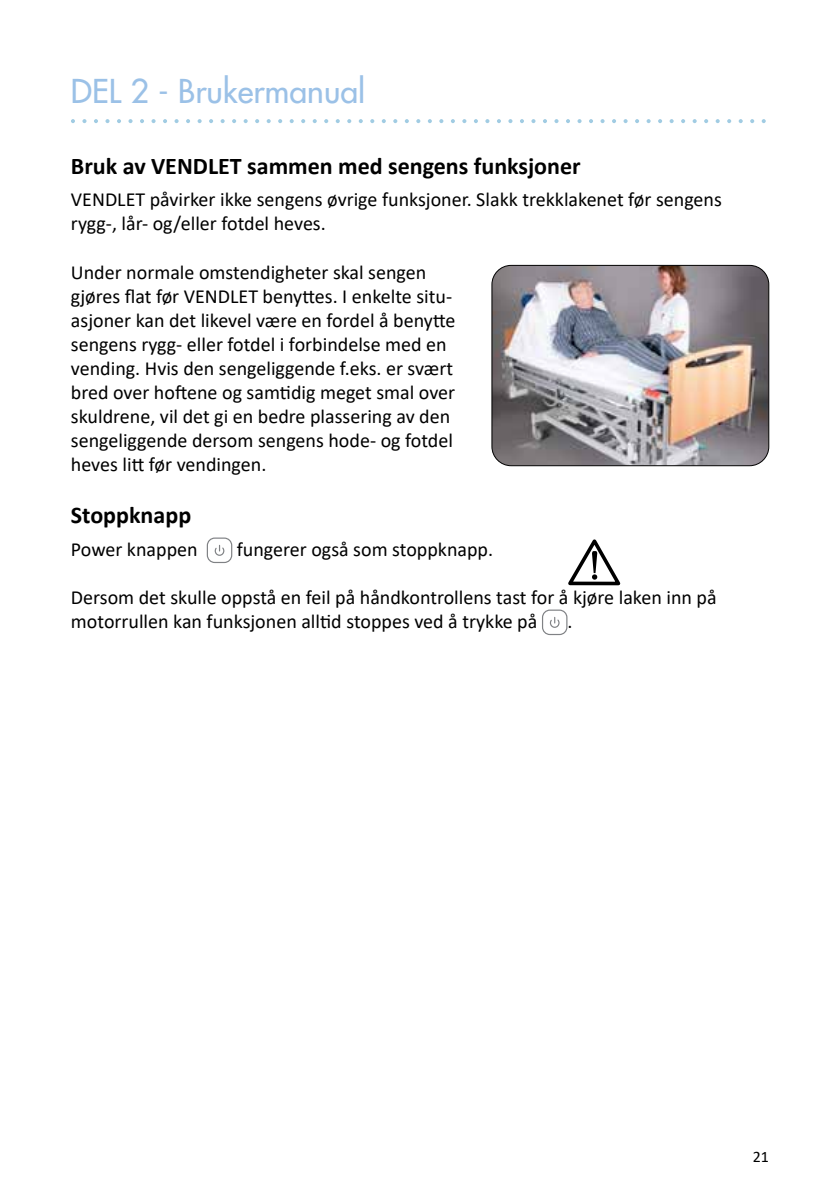
<style>
.page{position:relative;width:840px;height:1191px;background:#fff}
.page>*{position:absolute;margin:0;border:0;box-sizing:border-box;transform-origin:0 0}
.t1{font:32px "Futura";color:#9bc1e7}
.t2{font:700 24px "Calibri";color:#000}
.t3{font:20px/24px "Calibri";color:#000}
.t4{font:16px "Calibri";color:#000}
</style>
<div class="page">
<svg style="left:71px;top:119px;width:4px;height:4px"></svg>
<svg style="left:82px;top:119px;width:4px;height:4px"></svg>
<svg style="left:94px;top:119px;width:4px;height:4px"></svg>
<svg style="left:105px;top:119px;width:4px;height:4px"></svg>
<svg style="left:117px;top:119px;width:4px;height:4px"></svg>
<svg style="left:128px;top:119px;width:4px;height:4px"></svg>
<svg style="left:140px;top:119px;width:4px;height:4px"></svg>
<svg style="left:151px;top:119px;width:4px;height:4px"></svg>
<svg style="left:163px;top:119px;width:4px;height:4px"></svg>
<svg style="left:174px;top:119px;width:4px;height:4px"></svg>
<svg style="left:186px;top:119px;width:4px;height:4px"></svg>
<svg style="left:197px;top:119px;width:4px;height:4px"></svg>
<svg style="left:209px;top:119px;width:4px;height:4px"></svg>
<svg style="left:220px;top:119px;width:4px;height:4px"></svg>
<svg style="left:232px;top:119px;width:4px;height:4px"></svg>
<svg style="left:243px;top:119px;width:4px;height:4px"></svg>
<svg style="left:255px;top:119px;width:4px;height:4px"></svg>
<svg style="left:266px;top:119px;width:4px;height:4px"></svg>
<svg style="left:278px;top:119px;width:4px;height:4px"></svg>
<svg style="left:289px;top:119px;width:4px;height:4px"></svg>
<svg style="left:301px;top:119px;width:4px;height:4px"></svg>
<svg style="left:312px;top:119px;width:4px;height:4px"></svg>
<svg style="left:324px;top:119px;width:4px;height:4px"></svg>
<svg style="left:335px;top:119px;width:4px;height:4px"></svg>
<svg style="left:347px;top:119px;width:4px;height:4px"></svg>
<svg style="left:358px;top:119px;width:4px;height:4px"></svg>
<svg style="left:370px;top:119px;width:4px;height:4px"></svg>
<svg style="left:381px;top:119px;width:4px;height:4px"></svg>
<svg style="left:393px;top:119px;width:4px;height:4px"></svg>
<svg style="left:404px;top:119px;width:4px;height:4px"></svg>
<svg style="left:416px;top:119px;width:4px;height:4px"></svg>
<svg style="left:428px;top:119px;width:3px;height:4px"></svg>
<svg style="left:439px;top:119px;width:4px;height:4px"></svg>
<svg style="left:451px;top:119px;width:3px;height:4px"></svg>
<svg style="left:462px;top:119px;width:4px;height:4px"></svg>
<svg style="left:474px;top:119px;width:3px;height:4px"></svg>
<svg style="left:485px;top:119px;width:4px;height:4px"></svg>
<svg style="left:497px;top:119px;width:3px;height:4px"></svg>
<svg style="left:508px;top:119px;width:4px;height:4px"></svg>
<svg style="left:520px;top:119px;width:3px;height:4px"></svg>
<svg style="left:531px;top:119px;width:4px;height:4px"></svg>
<svg style="left:543px;top:119px;width:3px;height:4px"></svg>
<svg style="left:554px;top:119px;width:4px;height:4px"></svg>
<svg style="left:566px;top:119px;width:3px;height:4px"></svg>
<svg style="left:577px;top:119px;width:4px;height:4px"></svg>
<svg style="left:589px;top:119px;width:3px;height:4px"></svg>
<svg style="left:600px;top:119px;width:4px;height:4px"></svg>
<svg style="left:612px;top:119px;width:3px;height:4px"></svg>
<svg style="left:623px;top:119px;width:4px;height:4px"></svg>
<svg style="left:635px;top:119px;width:3px;height:4px"></svg>
<svg style="left:646px;top:119px;width:4px;height:4px"></svg>
<svg style="left:658px;top:119px;width:3px;height:4px"></svg>
<svg style="left:669px;top:119px;width:4px;height:4px"></svg>
<svg style="left:692px;top:119px;width:4px;height:4px"></svg>
<svg style="left:715px;top:119px;width:4px;height:4px"></svg>
<svg style="left:738px;top:119px;width:4px;height:4px"></svg>
<svg style="left:761px;top:119px;width:4px;height:4px"></svg>
<div style="left:207px;top:537px;width:25px;height:26px;border:1px solid #808285;border-radius:7px"></div>
<svg style="left:214px;top:545px;width:11px;height:11px"></svg>
<div style="left:541px;top:609px;width:26px;height:26px;border:1px solid #808285;border-radius:7px"></div>
<svg style="left:549px;top:617px;width:11px;height:11px"></svg>
<img style="left:493px;top:265px;width:275px;height:201px">
<div style="left:491px;top:265px;width:277px;height:201px;border:1px solid #000;border-radius:19px"></div>
<svg style="left:568px;top:539px;width:52px;height:47px"></svg>
<h1 class="t1" style="left:71px;top:70px;width:296px">DEL 2 - Brukermanual</h1>
<p class="t2" style="left:71px;top:149px;width:511px">Bruk av VENDLET sammen med sengens funksjoner</p>
<p class="t3" style="left:71px;top:187px;width:652px">VENDLET påvirker ikke sengens øvrige funksjoner. Slakk trekklakenet før sengens rygg-, lår- og/eller fotdel heves.</p>
<p class="t3" style="left:71px;top:259px;width:386px">Under normale omstendigheter skal sengen gjøres flat før VENDLET benyttes. I enkelte situ&shy;asjoner kan det likevel være en fordel å benytte sengens rygg- eller fotdel i forbindelse med en vending. Hvis den sengeliggende f.eks. er svært bred over hoftene og samtidig meget smal over skuldrene, vil det gi en bedre plassering av den sengeliggende dersom sengens hode- og fotdel heves litt før vendingen.</p>
<p class="t2" style="left:71px;top:498px;width:122px">Stoppknapp</p>
<p class="t3" style="left:71px;top:537px;width:128px">Power knappen</p>
<p class="t3" style="left:237px;top:537px;width:258px">fungerer også som stoppknapp.</p>
<p class="t3" style="left:71px;top:585px;width:646px">Dersom det skulle oppstå en feil på håndkontrollens tast for å kjøre laken inn på motorrullen kan funksjonen alltid stoppes ved å trykke på</p>
<p class="t3" style="left:567px;top:609px;width:7px">.</p>
<p class="t4" style="left:752px;top:1145px;width:18px">21</p>
</div>
